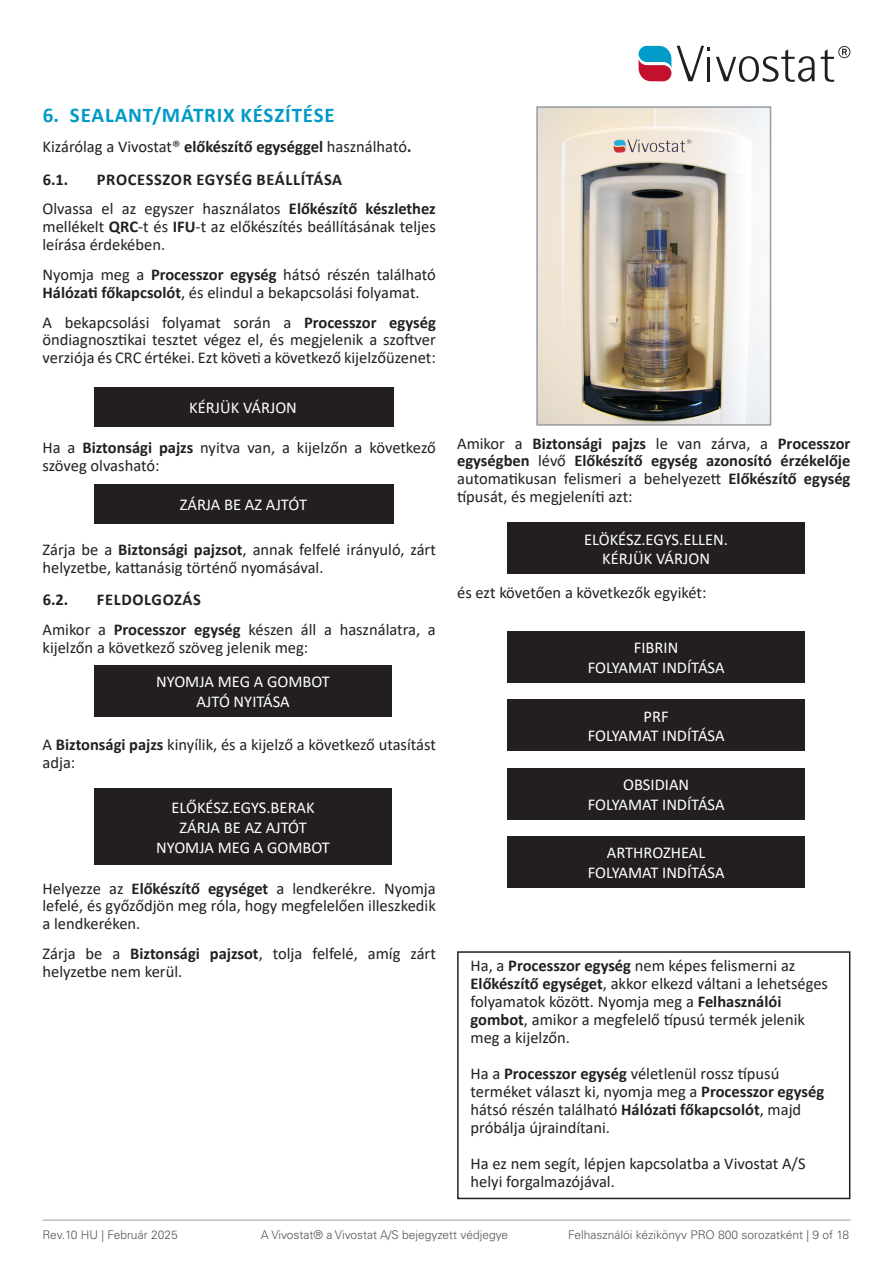
<style>
.page{position:relative;width:893px;height:1263px;background:#fff}
.page>*{position:absolute;margin:0;border:0;box-sizing:border-box;transform-origin:0 0}
.t1{font:700 21px "Calibri";letter-spacing:.04em;color:#009ac8}
.Normal_wrd_1{font:16.5px/17.9px "Calibri";color:#231f20}
.Display_text{font:16.5px/19.8px "Calibri";color:#fff;text-align:center}
.Normal_wrd_1-2{font:700 16.5px/17.9px "Calibri";color:#231f20;text-align:justify}
.Normal_wrd_1-3{font:700 16.5px "Calibri";letter-spacing:.04em;color:#231f20}
.t2{font:300 12px "Univers LT Pro 45";color:#51575c}
.s1{font-weight:700}
.s2{font-weight:400}
</style>
<div class="page">
<img style="left:539px;top:109px;width:229px;height:314px">
<div style="left:536px;top:106px;width:235px;height:320px;border:2px solid #959ca1"></div>
<div style="left:457px;top:951px;width:393px;height:248px;border:2px solid #231f20"></div>
<div style="left:94px;top:387px;width:299px;height:40px;background:#231f20"></div>
<div style="left:95px;top:484px;width:299px;height:40px;background:#231f20"></div>
<div style="left:94px;top:666px;width:298px;height:51px;background:#231f20"></div>
<div style="left:94px;top:788px;width:298px;height:77px;background:#231f20"></div>
<div style="left:507px;top:523px;width:298px;height:51px;background:#231f20"></div>
<div style="left:507px;top:631px;width:298px;height:51px;background:#231f20"></div>
<div style="left:507px;top:700px;width:298px;height:51px;background:#231f20"></div>
<div style="left:507px;top:768px;width:298px;height:51px;background:#231f20"></div>
<div style="left:507px;top:836px;width:298px;height:51px;background:#231f20"></div>
<svg style="left:639px;top:46px;width:32px;height:35px"></svg>
<svg style="left:821px;top:46px;width:29px;height:36px"></svg>
<svg style="left:716px;top:49px;width:98px;height:33px"></svg>
<svg style="left:677px;top:46px;width:33px;height:35px"></svg>
<hr style="left:43px;top:1220px;width:807px;height:1px;background:#959ca1">
<p class="t1" style="left:43px;top:100px;width:293px">6. SEALANT/MÁTRIX KÉSZÍTÉSE</p>
<p class="Normal_wrd_1" style="left:43px;top:137px;width:370px">Kizárólag a Vivostat® <span class="s1">előkészítő egységgel</span> használható<span class="s1">.</span></p>
<p class="Normal_wrd_1-2" style="left:43px;top:170px;width:27px">6.1.</p>
<p class="Normal_wrd_1-3" style="left:97px;top:168px;width:247px">PROCESSZOR EGYSÉG BEÁLLÍTÁSA</p>
<p class="Normal_wrd_1" style="left:43px;top:200px;width:395px;text-align:justify">Olvassa el az egyszer használatos <span class="s1">Előkészítő készlethez </span>mellékelt <span class="s1">QRC</span>-t és <span class="s1">IFU</span>-t az előkészítés beállításának teljes leírása érdekében.</p>
<p class="Normal_wrd_1" style="left:43px;top:265px;width:395px">Nyomja meg a <span class="s1">Processzor egység</span> hátsó részén található<br><span class="s1">Hálózati főkapcsolót</span>, és elindul a bekapcsolási folyamat.</p>
<p class="Normal_wrd_1" style="left:43px;top:313px;width:395px;text-align:justify">A bekapcsolási folyamat során a <span class="s1">Processzor egység </span>öndiagnosztikai tesztet végez el, és megjelenik a szoftver verziója és CRC értékei. Ezt követi a következő kijelzőüzenet:</p>
<p class="Display_text" style="left:189px;top:398px;width:109px">KÉRJÜK VÁRJON</p>
<p class="Normal_wrd_1" style="left:43px;top:438px;width:395px">Ha a <span class="s1">Biztonsági pajzs</span> nyitva van, a kijelzőn a következő szöveg olvasható:</p>
<p class="Display_text" style="left:180px;top:494px;width:129px">ZÁRJA BE AZ AJTÓT</p>
<p class="Normal_wrd_1" style="left:43px;top:540px;width:395px">Zárja be a <span class="s1">Biztonsági pajzsot</span>, annak felfelé irányuló, zárt helyzetbe, kattanásig történő nyomásával.</p>
<p class="Normal_wrd_1-2" style="left:43px;top:591px;width:27px">6.2.</p>
<p class="Normal_wrd_1-3" style="left:97px;top:588px;width:106px">FELDOLGOZÁS</p>
<p class="Normal_wrd_1" style="left:43px;top:620px;width:395px">Amikor a <span class="s1">Processzor egység</span> készen áll a használatra, a kijelzőn a következő szöveg jelenik meg:</p>
<p class="Display_text" style="left:156px;top:672px;width:175px">NYOMJA MEG A GOMBOT<br>AJTÓ NYITÁSA</p>
<p class="Normal_wrd_1" style="left:43px;top:735px;width:395px">A <span class="s1">Biztonsági pajzs</span> kinyílik, és a kijelző a következő utasítást adja:</p>
<p class="Display_text" style="left:156px;top:797px;width:175px">ELŐKÉSZ.EGYS.BERAK<br>ZÁRJA BE AZ AJTÓT<br>NYOMJA MEG A GOMBOT</p>
<p class="Normal_wrd_1" style="left:43px;top:879px;width:395px;text-align:justify">Helyezze az <span class="s1">Előkészítő egységet</span> a lendkerékre. Nyomja lefelé, és győződjön meg róla, hogy megfelelően illeszkedik a lendkeréken.</p>
<p class="Normal_wrd_1" style="left:43px;top:944px;width:395px">Zárja be a <span class="s1">Biztonsági pajzsot</span>, tolja felfelé, amíg zárt helyzetbe nem kerül.</p>
<p class="Normal_wrd_1-2" style="left:457px;top:434px;width:395px"><span class="s2">Amikor a</span> Biztonsági pajzs <span class="s2">le van zárva, a</span> Processzor egységben <span class="s2">lévő</span> Előkészítő egység azonosító érzékelője <span class="s2">automatikusan felismeri a behelyezett</span> Előkészítő egység <span class="s2">típusát, és megjeleníti azt:</span></p>
<p class="Display_text" style="left:584px;top:529px;width:145px">ELÖKÉSZ.EGYS.ELLEN.<br>KÉRJÜK VÁRJON</p>
<p class="Normal_wrd_1" style="left:457px;top:583px;width:251px">és ezt követően a következők egyikét:</p>
<p class="Display_text" style="left:588px;top:637px;width:138px">FIBRIN<br>FOLYAMAT INDÍTÁSA</p>
<p class="Display_text" style="left:588px;top:706px;width:138px">PRF<br>FOLYAMAT INDÍTÁSA</p>
<p class="Display_text" style="left:588px;top:774px;width:138px">OBSIDIAN<br>FOLYAMAT INDÍTÁSA</p>
<p class="Display_text" style="left:588px;top:842px;width:138px">ARTHROZHEAL<br>FOLYAMAT INDÍTÁSA</p>
<p class="Normal_wrd_1" style="left:471px;top:956px;width:359px">Ha, a <span class="s1">Processzor egység</span> nem képes felismerni az <span class="s1">Előkészítő egységet</span>, akkor elkezd váltani a -lehetséges folyamatok között. Nyomja meg a <span class="s1">Felhasználói gombot</span>, amikor a megfelelő típusú termék jelenik meg a kijelzőn.</p>
<p class="Normal_wrd_1" style="left:471px;top:1064px;width:355px">Ha a <span class="s1">Processzor egység</span> véletlenül rossz típusú terméket választ ki, nyomja meg a <span class="s1">Processzor egység </span>hátsó részén található <span class="s1">Hálózati főkapcsolót</span>, majd próbálja újraindítani.</p>
<p class="Normal_wrd_1" style="left:471px;top:1154px;width:336px">Ha ez nem segít, lépjen kapcsolatba a Vivostat A/S helyi forgalmazójával.</p>
<p class="t2" style="left:43px;top:1227px;width:137px">Rev.10 HU | Február 2025</p>
<p class="t2" style="left:261px;top:1227px;width:249px">A Vivostat® a Vivostat A/S bejegyzett védjegye</p>
<p class="t2" style="left:568px;top:1227px;width:283px">Felhasználói kézikönyv PRO 800 sorozatként | 9 of 18</p>
</div>
